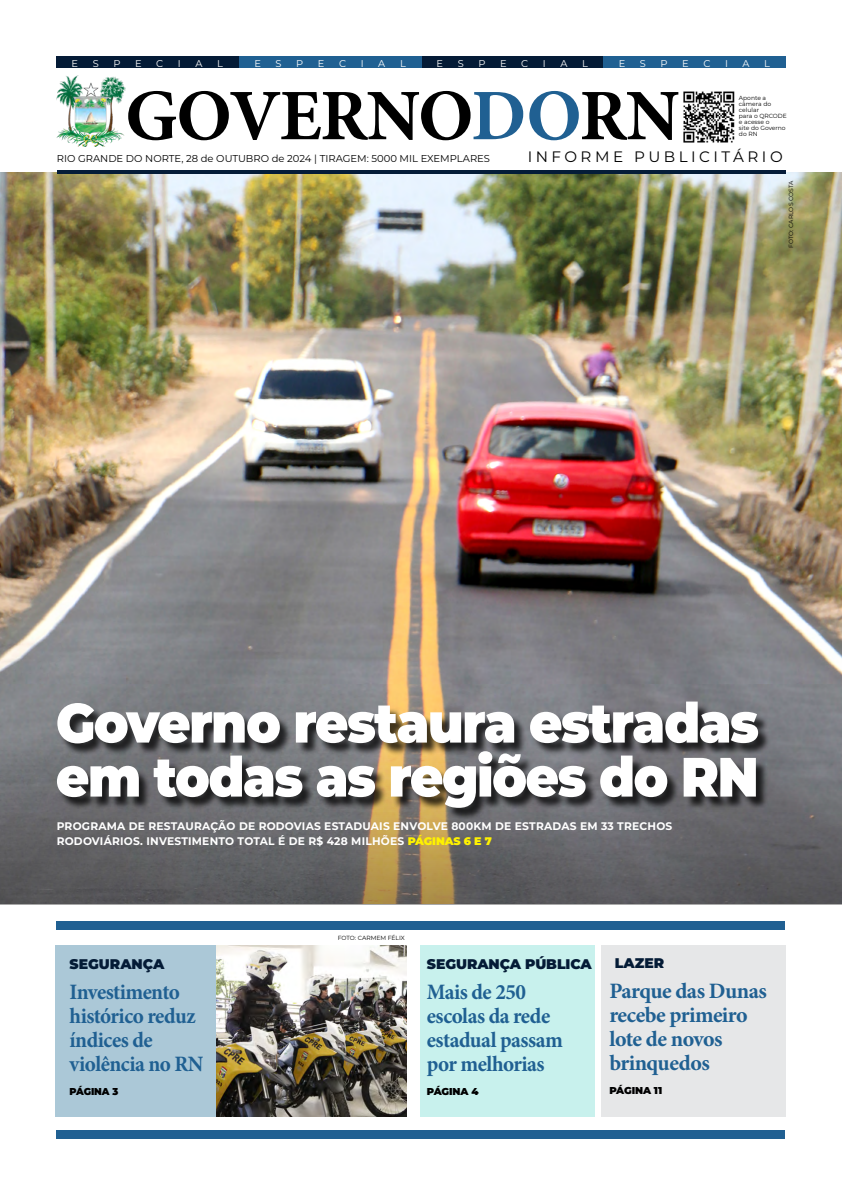
<style>
.page{position:relative;width:842px;height:1191px;background:#fff}
.page>*{position:absolute;margin:0;border:0;box-sizing:border-box;transform-origin:0 0}
.t1{font:700 72.6px "Minion Pro";letter-spacing:-.02em;color:#000}
.t2{font:900 55.3px/54px "Montserrat";letter-spacing:-.03em;color:#fff;scale:.93 1}
.t3{font:700 22px/24px "Minion Pro";letter-spacing:-.025em;color:#206092;scale:.96 1}
.t4{font:700 22px/24px "Minion Pro";letter-spacing:-.025em;color:#206092}
.t5{font:15.1px "Montserrat";letter-spacing:.23em;color:#000}
.t6{font:900 14px "Montserrat";letter-spacing:-.005em;color:#041b36}
.t7{font:700 11px/15px "Montserrat";letter-spacing:.02em;color:#fff}
.t8{font:10px "Montserrat";color:#000}
.t9{font:900 10px "Montserrat";letter-spacing:-.01em;color:#000}
.t10{font:900 10px "Montserrat";letter-spacing:-.01em;color:#000;scale:.96 1}
.t11{font:9.8px "Montserrat";color:#fff}
.t12{font:6px/6px "Montserrat";color:#000}
.s1{color:#206092}
.s2{font-weight:900;color:#fff200}
</style>
<div class="page">
<img style="left:0;top:173px;width:842px;height:429px">
<svg style="left:0;top:602px;width:842px;height:302px;background:#7a7777"></svg>
<img style="left:683px;top:91px;width:52px;height:52px">
<div style="left:58px;top:703px;width:712px;height:117px;background:#000;opacity:.75"></div>
<div style="left:57px;top:57px;width:182px;height:11px;background:#041b36"></div>
<hr style="left:57px;top:170px;width:728px;height:3px;background:#041c38">
<div style="left:421px;top:57px;width:182px;height:11px;background:#041b36"></div>
<div style="left:239px;top:57px;width:182px;height:11px;background:#206092"></div>
<div style="left:603px;top:57px;width:182px;height:11px;background:#206092"></div>
<img style="left:57px;top:75px;width:68px;height:72px">
<div style="left:56px;top:945px;width:174px;height:171px;background:#abc8d7"></div>
<img style="left:217px;top:945px;width:189px;height:171px">
<div style="left:57px;top:1129px;width:728px;height:9px;background:#206092"></div>
<div style="left:57px;top:921px;width:728px;height:8px;background:#206092"></div>
<div style="left:421px;top:945px;width:174px;height:171px;background:#c8f1ed"></div>
<div style="left:601px;top:945px;width:184px;height:171px;background:#e6e7e8"></div>
<p class="t11" style="left:72px;top:56px;width:8px">E</p>
<p class="t11" style="left:93px;top:56px;width:8px">S</p>
<p class="t11" style="left:113px;top:56px;width:9px">P</p>
<p class="t11" style="left:135px;top:56px;width:8px">E</p>
<p class="t11" style="left:156px;top:56px;width:9px">C</p>
<p class="t11" style="left:178px;top:56px;width:4px">I</p>
<p class="t11" style="left:196px;top:56px;width:9px">A</p>
<p class="t11" style="left:217px;top:56px;width:7px">L</p>
<p class="t11" style="left:254px;top:56px;width:8px">E</p>
<p class="t11" style="left:276px;top:56px;width:8px">S</p>
<p class="t11" style="left:296px;top:56px;width:9px">P</p>
<p class="t11" style="left:318px;top:56px;width:8px">E</p>
<p class="t11" style="left:339px;top:56px;width:9px">C</p>
<p class="t11" style="left:361px;top:56px;width:4px">I</p>
<p class="t11" style="left:378px;top:56px;width:9px">A</p>
<p class="t11" style="left:400px;top:56px;width:7px">L</p>
<p class="t11" style="left:436px;top:56px;width:8px">E</p>
<p class="t11" style="left:458px;top:56px;width:8px">S</p>
<p class="t11" style="left:478px;top:56px;width:9px">P</p>
<p class="t11" style="left:500px;top:56px;width:8px">E</p>
<p class="t11" style="left:521px;top:56px;width:9px">C</p>
<p class="t11" style="left:543px;top:56px;width:4px">I</p>
<p class="t11" style="left:560px;top:56px;width:9px">A</p>
<p class="t11" style="left:582px;top:56px;width:7px">L</p>
<p class="t11" style="left:619px;top:56px;width:8px">E</p>
<p class="t11" style="left:640px;top:56px;width:8px">S</p>
<p class="t11" style="left:660px;top:56px;width:9px">P</p>
<p class="t11" style="left:682px;top:56px;width:8px">E</p>
<p class="t11" style="left:703px;top:56px;width:9px">C</p>
<p class="t11" style="left:725px;top:56px;width:4px">I</p>
<p class="t11" style="left:743px;top:56px;width:9px">A</p>
<p class="t11" style="left:764px;top:56px;width:7px">L</p>
<h1 class="t1" style="left:125px;top:65px;width:556px">GOVERNO<span class="s1">DO</span>RN</h1>
<p class="t12" style="left:739px;top:94px;width:49px">Aponte a câmera do celular<br>para o QRCODE e acesse o<br>site do Governo do RN</p>
<p class="t8" style="left:57px;top:152px;width:435px">RIO GRANDE DO NORTE, 28 de OUTUBRO de 2024 | TIRAGEM: 5000 MIL EXEMPLARES</p>
<h3 class="t5" style="left:528px;top:146px;width:257px">INFORME PUBLICITÁRIO</h3>
<p class="t12" style="left:788px;top:248px;width:68px;rotate:-90deg">FOTO: CARLOS COSTA</p>
<h2 class="t2" style="left:56px;top:692px;width:758px">Governo restaura estradas em todas as regiões do RN</h2>
<p class="t7" style="left:57px;top:818px;width:617px">PROGRAMA DE RESTAURAÇÃO DE RODOVIAS ESTADUAIS ENVOLVE 800KM DE ESTRADAS EM 33 TRECHOS<br>RODOVIÁRIOS. INVESTIMENTO TOTAL É DE R$ 428 MILHÕES <span class="s2">PÁGINAS 6 E 7</span></p>
<p class="t12" style="left:338px;top:935px;width:68px">FOTO: CARMEM FÉLIX</p>
<p class="t6" style="left:70px;top:953px;width:96px">SEGURANÇA</p>
<p class="t6" style="left:427px;top:953px;width:166px">SEGURANÇA PÚBLICA</p>
<h3 class="t3" style="left:70px;top:979px;width:141px">Investimento histórico reduz índices de violência no RN</h3>
<p class="t10" style="left:70px;top:1083px;width:52px">PÁGINA 3</p>
<h3 class="t3" style="left:427px;top:979px;width:143px">Mais de 250 escolas da rede estadual passam por melhorias</h3>
<p class="t9" style="left:427px;top:1083px;width:53px">PÁGINA 4</p>
<p class="t6" style="left:615px;top:953px;width:51px">LAZER</p>
<h3 class="t4" style="left:609px;top:979px;width:159px">Parque das Dunas recebe primeiro lote de novos brinquedos</h3>
<p class="t9" style="left:609px;top:1083px;width:54px">PÁGINA 11</p>
</div>
